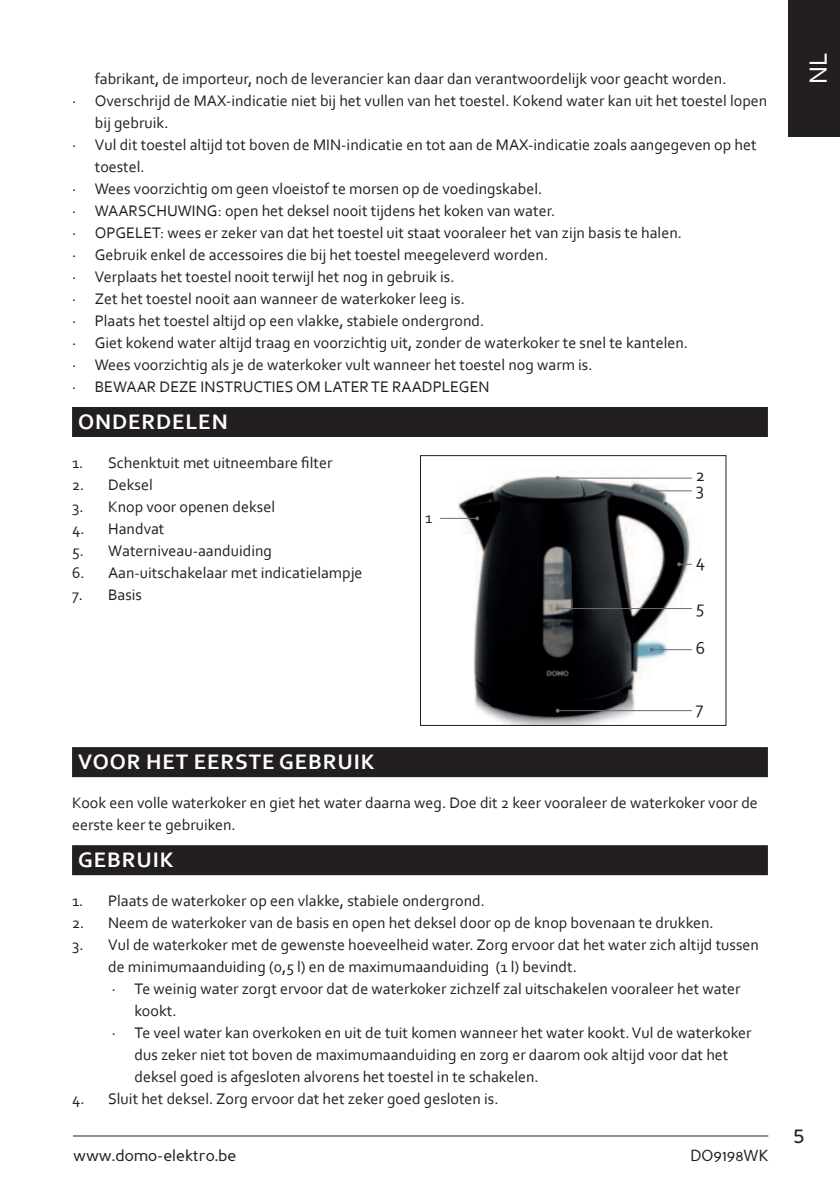
<style>
.page{position:relative;width:840px;height:1191px;background:#fff}
.page>*{position:absolute;margin:0;border:0;box-sizing:border-box;transform-origin:0 0}
.t1{font:26px "Corbel";color:#fff}
.t2{font:24px "Perspective Sans";color:#231f20}
.t3{font:700 22px "Corbel";letter-spacing:.04em;color:#fff}
.t4{font:18px/14.2px "Corbel";color:#231f20}
.t5{font:16px/22px "Corbel";color:#231f20}
.t6{font:16px "Perspective Sans";color:#231f20}
</style>
<div class="page">
<hr style="left:73px;top:1135px;width:694px;height:1px;background:#231f20">
<div style="left:788px;top:0;width:51px;height:136px;background:#231f20"></div>
<div style="left:72px;top:407px;width:695px;height:30px;background:#231f20"></div>
<div style="left:72px;top:747px;width:695px;height:30px;background:#231f20"></div>
<div style="left:72px;top:845px;width:695px;height:30px;background:#231f20"></div>
<img style="left:442px;top:471px;width:250px;height:253px">
<div style="left:420px;top:455px;width:306px;height:271px;border:1px solid #231f20"></div>
<hr style="left:557px;top:477px;width:134px;height:1px;background:#6d6e71">
<svg style="left:555px;top:476px;width:4px;height:4px"></svg>
<hr style="left:641px;top:490px;width:50px;height:1px;background:#6d6e71">
<svg style="left:639px;top:489px;width:4px;height:4px"></svg>
<svg style="left:676px;top:562px;width:15px;height:4px"></svg>
<hr style="left:557px;top:608px;width:134px;height:1px;background:#6d6e71">
<svg style="left:555px;top:606px;width:4px;height:4px"></svg>
<hr style="left:651px;top:649px;width:40px;height:1px;background:#6d6e71">
<svg style="left:649px;top:647px;width:4px;height:4px"></svg>
<hr style="left:557px;top:710px;width:134px;height:1px;background:#6d6e71">
<svg style="left:555px;top:708px;width:4px;height:4px"></svg>
<hr style="left:440px;top:518px;width:37px;height:1px;background:#6d6e71">
<svg style="left:475px;top:516px;width:4px;height:4px"></svg>
<p class="t5" style="left:95px;top:67px;width:633px">fabrikant, de importeur, noch de leverancier kan daar dan verantwoordelijk voor geacht worden.</p>
<p class="t5" style="left:72px;top:90px;width:696px">· Overschrijd de MAX-indicatie niet bij het vullen van het toestel. Kokend water kan uit het toestel lopen</p>
<p class="t5" style="left:95px;top:111px;width:75px">bij gebruik.</p>
<p class="t5" style="left:72px;top:134px;width:685px">· Vul dit toestel altijd tot boven de MIN-indicatie en tot aan de MAX-indicatie zoals aangegeven op het</p>
<p class="t5" style="left:95px;top:156px;width:51px">toestel.</p>
<p class="t5" style="left:72px;top:178px;width:471px">· Wees voorzichtig om geen vloeistof te morsen op de voedingskabel.</p>
<p class="t5" style="left:72px;top:200px;width:484px">· WAARSCHUWING: open het deksel nooit tijdens het koken van water.</p>
<p class="t5" style="left:72px;top:222px;width:611px">· OPGELET: wees er zeker van dat het toestel uit staat vooraleer het van zijn basis te halen.</p>
<p class="t5" style="left:72px;top:244px;width:477px">· Gebruik enkel de accessoires die bij het toestel meegeleverd worden.</p>
<p class="t5" style="left:72px;top:266px;width:384px">· Verplaats het toestel nooit terwijl het nog in gebruik is.</p>
<p class="t5" style="left:72px;top:288px;width:394px">· Zet het toestel nooit aan wanneer de waterkoker leeg is.</p>
<p class="t5" style="left:72px;top:310px;width:413px">· Plaats het toestel altijd op een vlakke, stabiele ondergrond.</p>
<p class="t5" style="left:72px;top:332px;width:617px">· Giet kokend water altijd traag en voorzichtig uit, zonder de waterkoker te snel te kantelen.</p>
<p class="t5" style="left:72px;top:354px;width:522px">· Wees voorzichtig als je de waterkoker vult wanneer het toestel nog warm is.</p>
<p class="t5" style="left:72px;top:376px;width:419px">· BEWAAR DEZE INSTRUCTIES OM LATER TE RAADPLEGEN</p>
<h3 class="t3" style="left:78px;top:411px;width:151px">ONDERDELEN</h3>
<p class="t5" style="left:72px;top:452px;width:262px">1. Schenktuit met uitneembare 昀椀lter</p>
<p class="t5" style="left:72px;top:474px;width:82px">2. Deksel</p>
<p class="t5" style="left:72px;top:496px;width:204px">3. Knop voor openen deksel</p>
<p class="t5" style="left:72px;top:518px;width:94px">4. Handvat</p>
<p class="t5" style="left:72px;top:540px;width:201px">5. Waterniveau-aanduiding</p>
<p class="t5" style="left:72px;top:562px;width:292px">6. Aan-uitschakelaar met indicatielampje</p>
<p class="t5" style="left:72px;top:584px;width:71px">7. Basis</p>
<p class="t4" style="left:695px;top:469px;width:11px">2<br>3</p>
<p class="t5" style="left:425px;top:507px;width:9px">1</p>
<p class="t4" style="left:695px;top:555px;width:11px">4</p>
<p class="t4" style="left:695px;top:600px;width:10px">5</p>
<p class="t4" style="left:695px;top:642px;width:11px">6</p>
<p class="t4" style="left:695px;top:701px;width:9px">7</p>
<h3 class="t3" style="left:78px;top:751px;width:298px">VOOR HET EERSTE GEBRUIK</h3>
<p class="t5" style="left:72px;top:792px;width:687px">Kook een volle waterkoker en giet het water daarna weg. Doe dit 2 keer vooraleer de waterkoker voor de eerste keer te gebruiken.</p>
<h3 class="t3" style="left:78px;top:849px;width:97px">GEBRUIK</h3>
<p class="t5" style="left:72px;top:890px;width:414px">1. Plaats de waterkoker op een vlakke, stabiele ondergrond.</p>
<p class="t5" style="left:72px;top:912px;width:642px">2. Neem de waterkoker van de basis en open het deksel door op de knop bovenaan te drukken.</p>
<p class="t5" style="left:72px;top:934px;width:688px">3. Vul de waterkoker met de gewenste hoeveelheid water. Zorg ervoor dat het water zich altijd tussen</p>
<p class="t5" style="left:108px;top:955px;width:470px">de minimumaanduiding (0,5 l) en de maximumaanduiding (1 l) bevindt.</p>
<p class="t5" style="left:112px;top:978px;width:630px">· Te weinig water zorgt ervoor dat de waterkoker zichzelf zal uitschakelen vooraleer het water</p>
<p class="t5" style="left:134px;top:1000px;width:44px">kookt.</p>
<p class="t5" style="left:112px;top:1022px;width:640px">· Te veel water kan overkoken en uit de tuit komen wanneer het water kookt. Vul de waterkoker</p>
<p class="t5" style="left:134px;top:1043px;width:595px">dus zeker niet tot boven de maximumaanduiding en zorg er daarom ook altijd voor dat het</p>
<p class="t5" style="left:134px;top:1066px;width:405px">deksel goed is afgesloten alvorens het toestel in te schakelen.</p>
<p class="t5" style="left:72px;top:1088px;width:428px">4. Sluit het deksel. Zorg ervoor dat het zeker goed gesloten is.</p>
<p class="t6" style="left:73px;top:1146px;width:165px">www.domo-elektro.be</p>
<p class="t6" style="left:690px;top:1146px;width:79px">DO9198WK</p>
<h1 class="t1" style="left:802px;top:84px;width:33px;rotate:-90deg">NL</h1>
<h2 class="t2" style="left:792px;top:1120px;width:14px">5</h2>
</div>
